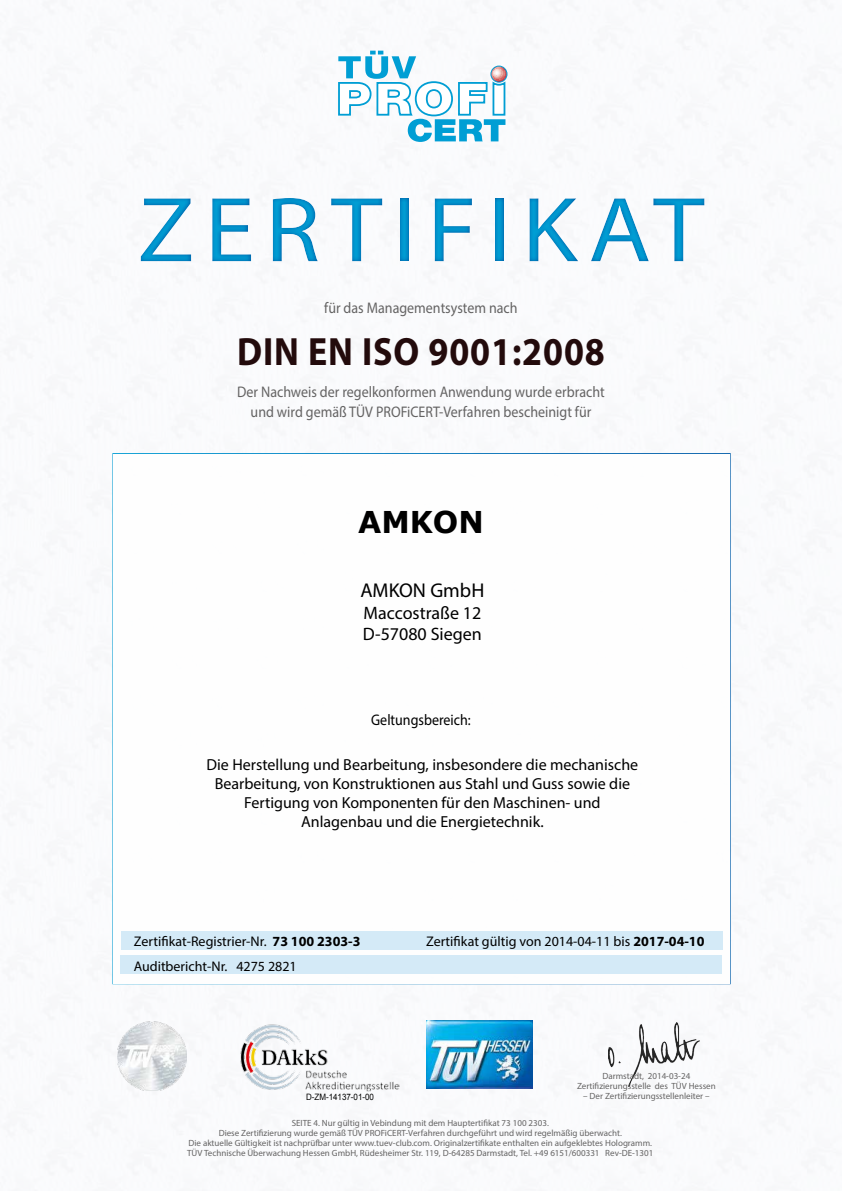
<style>
.page{position:relative;width:842px;height:1191px;background:#fff}
.page>*{position:absolute;margin:0;border:0;box-sizing:border-box;transform-origin:0 0}
.t1{font:93px "Myriad Pro";letter-spacing:.1em;color:#009ed4;scale:1.1 1}
.t2{font:700 39.6px "Myriad Pro";letter-spacing:.025em;color:#230b0c;scale:.91 1}
.t3{font:700 30px "Verdana";color:#000}
.t4{font:20px "Myriad Pro";color:#000}
.t5{font:18px/21.6px "Myriad Pro";color:#000}
.t6{font:16px/19.2px "Myriad Pro";color:#000;text-align:center}
.t7{font:15.4px/20px "Myriad Pro";color:#646363;text-align:center;scale:.91 1}
.t8{font:15.4px "Myriad Pro";color:#000;scale:.91 1}
.t9{font:14px/24.6px "Myriad Pro";color:#000}
.t10{font:9px/10px "Myriad Pro";color:#646363;text-align:center}
.t11{font:8.8px "Arial";color:#000;scale:.91 1}
.s1{font-weight:700}
</style>
<div class="page">
<svg style="left:338px;top:51px;width:169px;height:91px"></svg>
<img style="left:241px;top:1024px;width:158px;height:67px">
<img style="left:427px;top:1020px;width:106px;height:69px">
<div style="left:112px;top:453px;width:619px;height:531px;background:#fff;border:2px solid #fff"></div>
<div style="left:120px;top:955px;width:602px;height:19px;background:#d0e8f7"></div>
<div style="left:121px;top:931px;width:601px;height:19px;background:#d0e8f7"></div>
<img style="left:608px;top:1022px;width:92px;height:64px">
<div style="left:0;top:172px;width:842px;height:114px;background:#0061ad;opacity:.75"></div>
<img style="left:117px;top:1021px;width:70px;height:69px">
<h1 class="t1" style="left:138px;top:173px;width:517px">ZERTIFIKAT</h1>
<h3 class="t7" style="left:324px;top:298px;width:214px">für das Managementsystem nach</h3>
<h2 class="t2" style="left:237px;top:326px;width:406px">DIN EN ISO 9001:2008</h2>
<h3 class="t7" style="left:237px;top:381px;width:405px">Der Nachweis der regelkonformen Anwendung wurde erbracht und wird gemäß TÜV PROFiCERT-Verfahren bescheinigt für</h3>
<h3 class="t3" style="left:358px;top:503px;width:127px">AMKON</h3>
<h3 class="t4" style="left:360px;top:578px;width:125px">AMKON GmbH</h3>
<h3 class="t5" style="left:363px;top:601px;width:120px">Maccostraße 12<br>D-57080 Siegen</h3>
<h3 class="t8" style="left:371px;top:710px;width:111px">Geltungsbereich:</h3>
<h3 class="t6" style="left:207px;top:754px;width:433px">Die Herstellung und Bearbeitung, insbesondere die mechanische Bearbeitung, von Konstruktionen aus Stahl und Guss sowie die Fertigung von Komponenten für den Maschinen- und Anlagenbau und die Energietechnik.</h3>
<h3 class="t9" style="left:134px;top:929px;width:228px">Zertifikat-Registrier-Nr. <span class="s1">73 100 2303-3<br></span>Auditbericht-Nr. 4275 2821</h3>
<h3 class="t9" style="left:426px;top:929px;width:280px">Zertifikat gültig von 2014-04-11 bis <span class="s1">2017-04-10</span></h3>
<p class="t10" style="left:577px;top:1071px;width:140px">Darmstadt, 2014-03-24<br>Zertifizierungsstelle des TÜV Hessen</p>
<p class="t11" style="left:306px;top:1090px;width:76px">D-ZM-14137-01-00</p>
<p class="t10" style="left:583px;top:1091px;width:128px">– Der Zertifizierungsstellenleiter –</p>
<p class="t10" style="left:187px;top:1118px;width:468px">SEITE 4. Nur gültig in Vebindung mit dem Hauptertifikat 73 100 2303.<br>Diese Zertifizierung wurde gemäß TÜV PROFiCERT-Verfahren durchgeführt und wird regelmäßig überwacht.<br>Die aktuelle Gültigkeit ist nachprüfbar unter www.tuev-club.com. Originalzertifikate enthalten ein aufgeklebtes Hologramm.<br>TÜV Technische Überwachung Hessen GmbH, Rüdesheimer Str. 119, D-64285 Darmstadt, Tel. +49 6151/600331 Rev-DE-1301</p>
</div>
